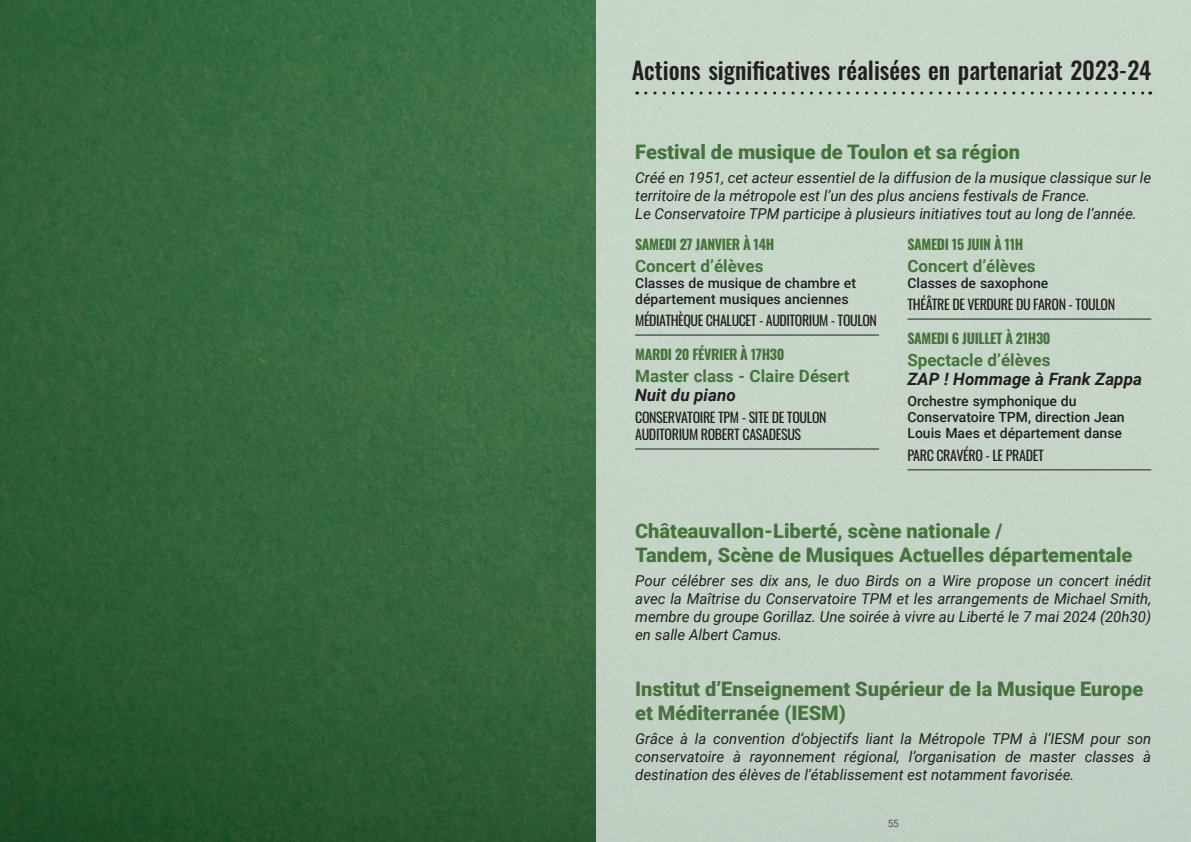
<style>
.page{position:relative;width:1191px;height:842px;background:#fff}
.page>*{position:absolute;margin:0;border:0;box-sizing:border-box;transform-origin:0 0}
.t1{font:500 24px "Oswald";color:#231f20}
.t2{font:900 20px/24px "Roboto";color:#44743b}
.t3{font:700 17px "Roboto";color:#44743b}
.t4{font:italic 700 17px "Roboto";color:#231f20}
.t5{font:italic 15px/18px "Roboto";color:#231f20;text-align:justify}
.t6{font:500 14px/16px "Roboto";color:#231f20}
.t7{font:14px/16.8px "Oswald";letter-spacing:-.025em;color:#231f20}
.t8{font:700 14px "Oswald";letter-spacing:-.025em;color:#44743b}
.t9{font:300 10px "Roboto";color:#231f20}
</style>
<div class="page">
<img style="left:0;top:0;width:1191px;height:842px">
<hr style="left:635px;top:335px;width:244px;height:1px;background:#231f20">
<hr style="left:635px;top:448px;width:244px;height:1px;background:#231f20">
<hr style="left:907px;top:319px;width:244px;height:1px;background:#231f20">
<hr style="left:907px;top:469px;width:244px;height:1px;background:#231f20">
<svg style="left:645px;top:92px;width:505px;height:3px;background:#a1aba2"></svg>
<h1 class="t1" style="left:632px;top:58px;width:521px">Actions significatives réalisées en partenariat 2023-24</h1>
<h2 class="t2" style="left:635px;top:139px;width:386px">Festival de musique de Toulon et sa région</h2>
<p class="t5" style="left:635px;top:168px;width:517px;text-align:left">Créé en 1951, cet acteur essentiel de la diffusion de la musique classique sur le territoire de la métropole est l’un des plus anciens festivals de France.<br>Le Conservatoire TPM participe à plusieurs initiatives tout au long de l’année.</p>
<p class="t8" style="left:635px;top:237px;width:141px">SAMEDI 27 JANVIER À 14H</p>
<p class="t3" style="left:635px;top:254px;width:130px">Concert d’élèves</p>
<p class="t6" style="left:635px;top:274px;width:222px">Classes de musique de chambre et département musiques anciennes</p>
<p class="t7" style="left:635px;top:311px;width:243px">MÉDIATHÈQUE CHALUCET - AUDITORIUM - TOULON</p>
<p class="t8" style="left:635px;top:347px;width:151px">MARDI 20 FÉVRIER À 17H30</p>
<p class="t3" style="left:635px;top:364px;width:216px">Master class - Claire Désert</p>
<p class="t4" style="left:635px;top:383px;width:102px">Nuit du piano</p>
<p class="t7" style="left:635px;top:408px;width:193px">CONSERVATOIRE TPM - SITE DE TOULON<br>AUDITORIUM ROBERT CASADESUS</p>
<p class="t8" style="left:907px;top:237px;width:117px">SAMEDI 15 JUIN À 11H</p>
<p class="t3" style="left:907px;top:254px;width:130px">Concert d’élèves</p>
<p class="t6" style="left:907px;top:274px;width:143px">Classes de saxophone</p>
<p class="t7" style="left:907px;top:295px;width:209px">THÉÂTRE DE VERDURE DU FARON - TOULON</p>
<p class="t8" style="left:907px;top:331px;width:145px">SAMEDI 6 JUILLET À 21H30</p>
<p class="t3" style="left:907px;top:348px;width:145px">Spectacle d’élèves</p>
<p class="t4" style="left:907px;top:367px;width:236px">ZAP ! Hommage à Frank Zappa</p>
<p class="t6" style="left:907px;top:393px;width:219px">Orchestre symphonique du<br>Conservatoire TPM, direction Jean<br>Louis Maes et département danse</p>
<p class="t7" style="left:907px;top:445px;width:138px">PARC CRAVÉRO - LE PRADET</p>
<h2 class="t2" style="left:635px;top:518px;width:499px">Châteauvallon-Liberté, scène nationale /<br>Tandem, Scène de Musiques Actuelles départementale</h2>
<p class="t5" style="left:635px;top:571px;width:517px">Pour célébrer ses dix ans, le duo Birds on a Wire propose un concert inédit avec la Maîtrise du Conservatoire TPM et les arrangements de Michael Smith, membre du groupe Gorillaz. Une soirée à vivre au Liberté le 7 mai 2024 (20h30) en salle Albert Camus.</p>
<h2 class="t2" style="left:635px;top:676px;width:509px">Institut d’Enseignement Supérieur de la Musique Europe et Méditerranée (IESM)</h2>
<p class="t5" style="left:635px;top:729px;width:517px">Grâce à la convention d’objectifs liant la Métropole TPM à l’IESM pour son conservatoire à rayonnement régional, l’organisation de master classes à destination des élèves de l’établissement est notamment favorisée.</p>
<p class="t9" style="left:887px;top:817px;width:13px">55</p>
</div>
